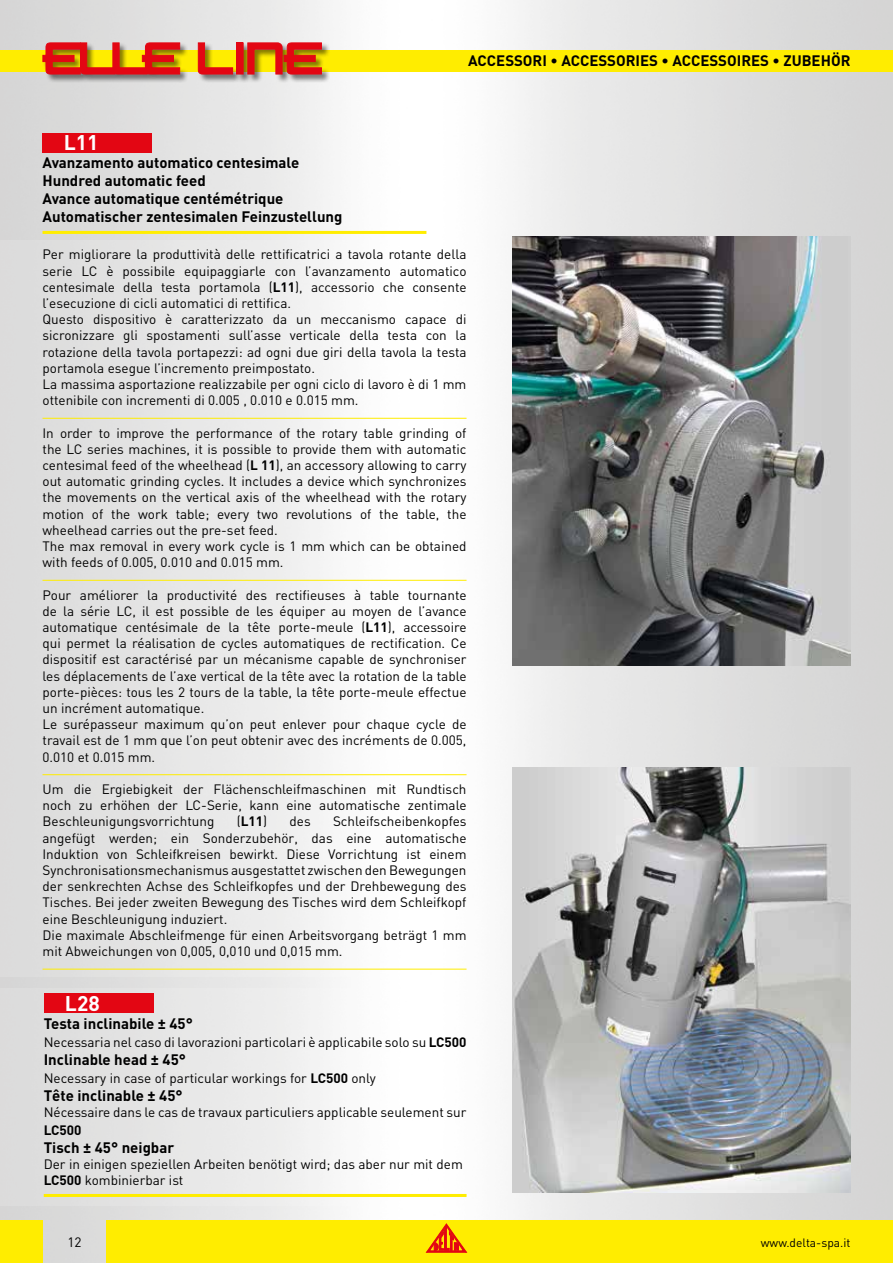
<style>
.page{position:relative;width:893px;height:1263px;background:#fff}
.page>*{position:absolute;margin:0;border:0;box-sizing:border-box;transform-origin:0 0}
.t1{font:700 21px "DIN";color:#fff}
.t2{font:700 15px/18px "DIN";color:#000}
.t3{font:13.5px/16.2px "DIN";color:#000}
.t4{font:700 13.5px "DIN";color:#000}
.t5{font:12px "DIN";color:#000}
.s1{font-weight:700}
.s2{font-weight:400}
</style>
<div class="page">
<img style="left:0;top:0;width:893px;height:1263px">
<div style="left:106px;top:1220px;width:787px;height:43px;background:#ffed00"></div>
<div style="left:0;top:50px;width:893px;height:21px;background:#ffed00"></div>
<div style="left:0;top:1220px;width:43px;height:43px;background:#ffed00"></div>
<div style="left:42px;top:42px;width:288px;height:41px;background:#000;opacity:.5"></div>
<svg style="left:42px;top:42px;width:138px;height:33px;background:#d95d23"></svg>
<svg style="left:198px;top:42px;width:35px;height:33px"></svg>
<div style="left:237px;top:43px;width:6px;height:31px;background:#e30613"></div>
<div style="left:236px;top:43px;width:8px;height:31px;border:1px solid #e30613"></div>
<svg style="left:247px;top:42px;width:75px;height:33px;background:#d44f19"></svg>
<svg style="left:426px;top:1224px;width:40px;height:28px"></svg>
<div style="left:0;top:240px;width:493px;height:737px;background:linear-gradient(to right,#d9d9d8,#fff)"></div>
<div style="left:0;top:988px;width:493px;height:217px;background:linear-gradient(to right,#d9d9d8,#fff)"></div>
<div style="left:43px;top:133px;width:109px;height:20px;background:#e30613"></div>
<hr style="left:43px;top:231px;width:383px;height:3px;background:#ffed00">
<hr style="left:43px;top:418px;width:424px;height:1px;background:#ffed00">
<hr style="left:43px;top:580px;width:424px;height:1px;background:#ffed00">
<hr style="left:43px;top:774px;width:424px;height:1px;background:#ffed00">
<hr style="left:43px;top:969px;width:424px;height:1px;background:#ffed00">
<img style="left:512px;top:236px;width:338px;height:430px">
<div style="left:44px;top:993px;width:110px;height:20px;background:#e30613"></div>
<hr style="left:44px;top:1194px;width:423px;height:3px;background:#ffed00">
<img style="left:512px;top:768px;width:338px;height:425px">
<h1 class="t1" style="left:64px;top:129px;width:36px">L11</h1>
<p class="t2" style="left:43px;top:153px;width:302px">Avanzamento automatico centesimale Hundred automatic feed<br>Avance automatique centémétrique Automatischer zentesimalen Feinzustellung</p>
<p class="t2" style="left:468px;top:51px;width:384px">ACCESSORI • ACCESSORIES • ACCESSOIRES • ZUBEHÖR</p>
<p class="t3" style="left:43px;top:246px;width:425px">Per migliorare la produttività delle rettificatrici a tavola rotante della serie LC è possibile equipaggiarle con l’avanzamento automatico centesimale della testa portamola (<span class="s1">L11</span>), accessorio che consente l’esecuzione di cicli automatici di rettifica.<br>Questo dispositivo è caratterizzato da un meccanismo capace di sicronizzare gli spostamenti sull’asse verticale della testa con la rotazione della tavola portapezzi: ad ogni due giri della tavola la testa portamola esegue l’incremento preimpostato.<br>La massima asportazione realizzabile per ogni ciclo di lavoro è di 1 mm ottenibile con incrementi di 0.005 , 0.010 e 0.015 mm.</p>
<p class="t3" style="left:43px;top:424px;width:426px">In order to improve the performance of the rotary table grinding of the LC series machines, it is possible to provide them with automatic centesimal feed of the wheelhead (<span class="s1">L 11</span>), an accessory allowing to carry out automatic grinding cycles. It includes a device which synchronizes the movements on the vertical axis of the wheelhead with the rotary motion of the work table; every two revolutions of the table, the wheelhead carries out the pre-set feed.<br>The max removal in every work cycle is 1 mm which can be obtained with feeds of 0.005, 0.010 and 0.015 mm.</p>
<p class="t3" style="left:43px;top:586px;width:425px">Pour améliorer la productivité des rectifieuses à table tournante de la série LC, il est possible de les équiper au moyen de l’avance automatique centésimale de la tête porte-meule (<span class="s1">L11</span>), accessoire qui permet la réalisation de cycles automatiques de rectification. Ce dispositif est caractérisé par un mécanisme capable de synchroniser les déplacements de l’axe vertical de la tête avec la rotation de la table porte-pièces: tous les 2 tours de la table, la tête porte-meule effectue un incrément automatique.<br>Le surépasseur maximum qu’on peut enlever pour chaque cycle de travail est de 1 mm que l’on peut obtenir avec des incréments de 0.005, 0.010 et 0.015 mm.</p>
<p class="t3" style="left:43px;top:781px;width:425px;text-align:justify">Um die Ergiebigkeit der Flächenschleifmaschinen mit Rundtisch noch zu erhöhen der LC-Serie, kann eine automatische zentimale Beschleunigungsvorrichtung</p>
<p class="t4" style="left:237px;top:813px;width:32px"><span class="s2">(</span>L11<span class="s2">)</span></p>
<p class="t3" style="left:289px;top:813px;width:23px">des</p>
<p class="t3" style="left:43px;top:813px;width:425px;text-indent:290px">Schleifscheibenkopfes angefügt werden; ein Sonderzubehör, das eine automatische Induktion von Schleifkreisen bewirkt. Diese Vorrichtung ist einem Synchronisationsmechanismus ausgestattet zwischen den Bewegungen der senkrechten Achse des Schleifkopfes und der Drehbewegung des Tisches. Bei jeder zweiten Bewegung des Tisches wird dem Schleifkopf eine Beschleunigung induziert.<br>Die maximale Abschleifmenge für einen Arbeitsvorgang beträgt 1 mm mit Abweichungen von 0,005, 0,010 und 0,015 mm.</p>
<h1 class="t1" style="left:65px;top:989px;width:36px">L28</h1>
<p class="t2" style="left:44px;top:1014px;width:151px">Testa inclinabile ± 45°</p>
<p class="t3" style="left:44px;top:1033px;width:424px">Necessaria nel caso di lavorazioni particolari è applicabile solo su <span class="s1">LC500</span></p>
<p class="t2" style="left:44px;top:1050px;width:144px">Inclinable head ± 45°</p>
<p class="t3" style="left:44px;top:1069px;width:334px">Necessary in case of particular workings for <span class="s1">LC500</span> only</p>
<p class="t2" style="left:44px;top:1086px;width:140px">Tête inclinable ± 45°</p>
<p class="t3" style="left:44px;top:1104px;width:424px">Nécessaire dans le cas de travaux particuliers applicable seulement sur</p>
<p class="t4" style="left:44px;top:1121px;width:39px">LC500</p>
<p class="t2" style="left:44px;top:1138px;width:132px">Tisch ± 45° neigbar</p>
<p class="t3" style="left:44px;top:1156px;width:421px">Der in einigen speziellen Arbeiten benötigt wird; das aber nur mit dem<br><span class="s1">LC500</span> kombinierbar ist</p>
<p class="t3" style="left:67px;top:1234px;width:16px">12</p>
<p class="t5" style="left:761px;top:1235px;width:91px">www.delta-spa.it</p>
</div>
